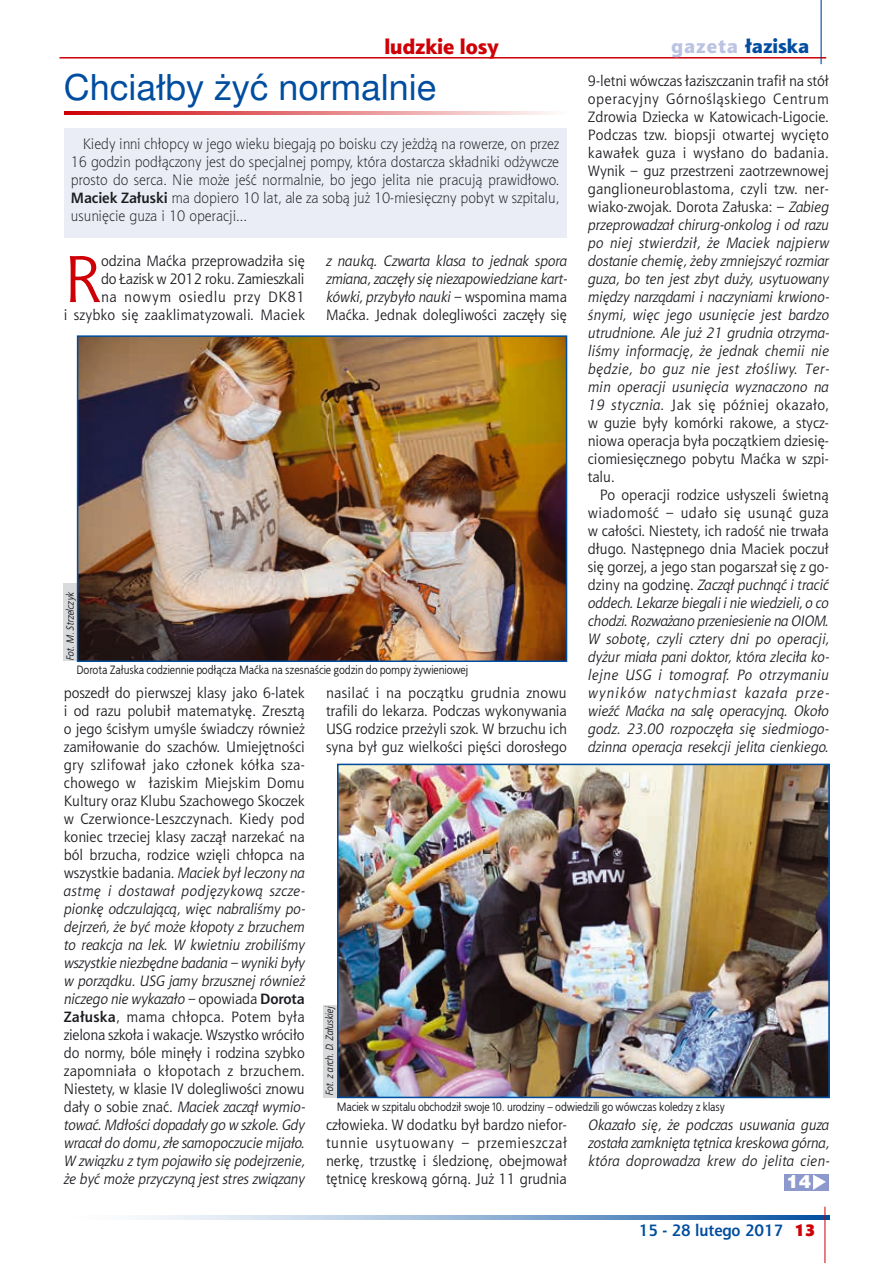
<style>
.page{position:relative;width:893px;height:1263px;background:#fff}
.page>*{position:absolute;margin:0;border:0;box-sizing:border-box;transform-origin:0 0}
.t1{font:66.45px "Aerton EFN";color:#ce0006}
.t2{font:36px "Switzer EFN";color:#004d9f}
.t3{font:21px "Aerton EFN Black";color:#ce0006}
.t4{font:19.5px "Aerton EFN Black";color:#004d9f}
.t5{font:18px "Switzer EFN Black";color:#fff}
.t6{font:700 16.5px "Aerton EFN";color:#004d9f}
.t7{font:900 16.5px "Aerton EFN";color:#ce0006}
.t8{font:15px/18px "Aerton EFN";color:#1b1c20;text-align:justify}
.t9{font:italic 15px/18px "Aerton EFN";color:#1b1c20;text-align:justify}
.t10{font:300 15px/18px "Aerton EFN";color:#1b1c20;text-align:justify}
.t11{font:12px "Bureau EFN";color:#1b1c20}
.t12{font:italic 10.5px "Bureau EFN";color:#1b1c20}
.s1{color:#bbc2e2}
.s2{font-weight:700}
.s3{font-style:italic}
.s4{font-style:normal}
</style>
<div class="page">
<svg style="left:145px;top:1215px;width:685px;height:4px"></svg>
<hr style="left:60px;top:57px;width:766px;height:2px;background:#ce0006">
<hr style="left:825px;top:1206px;width:1px;height:57px;background:#ce0006">
<hr style="left:820px;top:0;width:2px;height:64px;background:#004d9f">
<div style="left:323px;top:1005px;width:14px;height:93px;background:#d8dadc"></div>
<div style="left:63px;top:584px;width:14px;height:77px;background:#d8dadc"></div>
<div style="left:64px;top:128px;width:502px;height:109px;background:#eaecf6"></div>
<img style="left:80px;top:338px;width:484px;height:321px">
<div style="left:77px;top:335px;width:490px;height:327px;border:2px solid #004d9f"></div>
<img style="left:340px;top:767px;width:487px;height:328px">
<div style="left:337px;top:764px;width:493px;height:334px;border:2px solid #004d9f"></div>
<div style="left:784px;top:1174px;width:45px;height:16px;background:#8d99cd"></div>
<svg style="left:813px;top:1174px;width:13px;height:16px"></svg>
<hr style="left:64px;top:112px;width:503px;height:3px;background:#ce0006">
<h3 class="t3" style="left:384px;top:34px;width:116px">ludzkie losy</h3>
<h3 class="t4" style="left:671px;top:34px;width:139px"><span class="s1">gazeta</span> łaziska</h3>
<h2 class="t2" style="left:64px;top:67px;width:374px">Chciałby żyć normalnie</h2>
<p class="t10" style="left:71px;top:135px;width:490px;text-indent:12px">Kiedy inni chłopcy w jego wieku biegają po boisku czy jeżdżą na rowerze, on przez 16 godzin podłączony jest do specjalnej pompy, która dostarcza składniki odżywcze prosto do serca. Nie może jeść normalnie, bo jego jelita nie pracują prawidłowo.<br><span class="s2">Maciek Załuski</span> ma dopiero 10 lat, ale za sobą już 10-miesięczny pobyt w szpitalu, usunięcie guza i 10 operacji…</p>
<p class="t8" style="left:588px;top:72px;width:243px">9-letni wówczas łaziszczanin trafił na stół operacyjny Górnośląskiego Centrum Zdrowia Dziecka w Katowicach-Ligocie.<br>Podczas tzw. biopsji otwartej wycięto kawałek guza i wysłano do badania.<br>Wynik – guz przestrzeni zaotrzewnowej ganglioneuroblastoma, czyli tzw. ner&shy;wiako-zwojak. Dorota Załuska: – <span class="s3">Zabieg przeprowadzał chirurg-onkolog i od razu po niej stwierdził, że Maciek najpierw dostanie chemię, żeby zmniejszyć rozmiar guza, bo ten jest zbyt duży, usytuowany między narządami i naczyniami krwiono&shy;śnymi, więc jego usunięcie jest bardzo utrudnione. Ale już 21 grudnia otrzyma&shy;liśmy informację, że jednak chemii nie będzie, bo guz nie jest złośliwy. Ter&shy;min operacji usunięcia wyznaczono na 19 stycznia.</span> Jak się później okazało, w guzie były komórki rakowe, a stycz&shy;niowa operacja była początkiem dziesię&shy;ciomiesięcznego pobytu Maćka w szpi&shy;talu.</p>
<p class="t9" style="left:588px;top:486px;width:243px;text-indent:12px"><span class="s4">Po operacji rodzice usłyszeli świetną wiadomość – udało się usunąć guza w całości. Niestety, ich radość nie trwała długo. Następnego dnia Maciek poczuł się gorzej, a jego stan pogarszał się z go&shy;dziny na godzinę.</span> Zaczął puchnąć i tracić oddech. Lekarze biegali i nie wiedzieli, o co chodzi. Rozważano przeniesienie na OIOM.<br>W sobotę, czyli cztery dni po operacji, dyżur miała pani doktor, która zleciła ko&shy;lejne USG i tomograf. Po otrzymaniu wyników natychmiast kazała prze&shy;wieźć Maćka na salę operacyjną. Około godz. 23.00 rozpoczęła się siedmiogo&shy;dzinna operacja resekcji jelita cienkiego.</p>
<p class="t8" style="left:64px;top:252px;width:243px;text-align:right">odzina Maćka przeprowadziła się<br>do Łazisk w 2012 roku. Zamieszkali<br>na nowym osiedlu przy DK81<br>i szybko się zaaklimatyzowali. Maciek</p>
<p class="t9" style="left:326px;top:252px;width:243px">z nauką. Czwarta klasa to jednak spora zmiana, zaczęły się niezapowiedziane kart&shy;kówki, przybyło nauki – <span class="s4">wspomina mama Maćka. Jednak dolegliwości zaczęły się</span></p>
<h1 class="t1" style="left:64px;top:240px;width:39px">R</h1>
<p class="t12" style="left:63px;top:661px;width:71px;rotate:-90deg">Fot. M. Strzelczyk</p>
<p class="t11" style="left:77px;top:662px;width:393px">Dorota Załuska codziennie podłącza Maćka na szesnaście godzin do pompy żywieniowej</p>
<p class="t8" style="left:64px;top:684px;width:243px">poszedł do pierwszej klasy jako 6-latek i od razu polubił matematykę. Zresztą o jego ścisłym umyśle świadczy również zamiłowanie do szachów. Umiejętności gry szlifował jako członek kółka sza&shy;chowego w łaziskim Miejskim Domu Kultury oraz Klubu Szachowego Skoczek w Czerwionce-Leszczynach. Kiedy pod koniec trzeciej klasy zaczął narzekać na ból brzucha, rodzice wzięli chłopca na wszystkie badania. <span class="s3">Maciek był leczony na astmę i dostawał podjęzykową szcze&shy;pionkę odczulającą, więc nabraliśmy po&shy;dejrzeń, że być może kłopoty z brzuchem to reakcja na lek. W kwietniu zrobiliśmy wszystkie niezbędne badania – wyniki były w porządku. USG jamy brzusznej również niczego nie wykazało –</span> opowiada <span class="s2">Dorota Załuska</span>, mama chłopca. Potem była zielona szkoła i wakacje. Wszystko wróciło do normy, bóle minęły i rodzina szybko zapomniała o kłopotach z brzuchem.<br>Niestety, w klasie IV dolegliwości znowu dały o sobie znać. <span class="s3">Maciek zaczął wymio&shy;tować. Mdłości dopadały go w szkole. Gdy wracał do domu, złe samopoczucie mijało.<br>W związku z tym pojawiło się podejrzenie, że być może przyczyną jest stres związany</span></p>
<p class="t8" style="left:326px;top:684px;width:242px">nasilać i na początku grudnia znowu trafili do lekarza. Podczas wykonywania USG rodzice przeżyli szok. W brzuchu ich syna był guz wielkości pięści dorosłego</p>
<p class="t12" style="left:322px;top:1096px;width:92px;rotate:-90deg">Fot. z arch. D. Załuskiej</p>
<p class="t11" style="left:337px;top:1098px;width:390px">Maciek w szpitalu obchodził swoje 10. urodziny – odwiedzili go wówczas koledzy z klasy</p>
<p class="t8" style="left:326px;top:1116px;width:242px">człowieka. W dodatku był bardzo niefor&shy;tunnie usytuowany – przemieszczał nerkę, trzustkę i śledzionę, obejmował tętnicę kreskową górną. Już 11 grudnia</p>
<p class="t9" style="left:588px;top:1116px;width:243px">Okazało się, że podczas usuwania guza została zamknięta tętnica kreskowa górna, która doprowadza krew do jelita cien-</p>
<p class="t5" style="left:786px;top:1170px;width:27px">14</p>
<p class="t6" style="left:639px;top:1220px;width:146px">15 - 28 lutego 2017</p>
<p class="t7" style="left:794px;top:1219px;width:22px">13</p>
</div>
